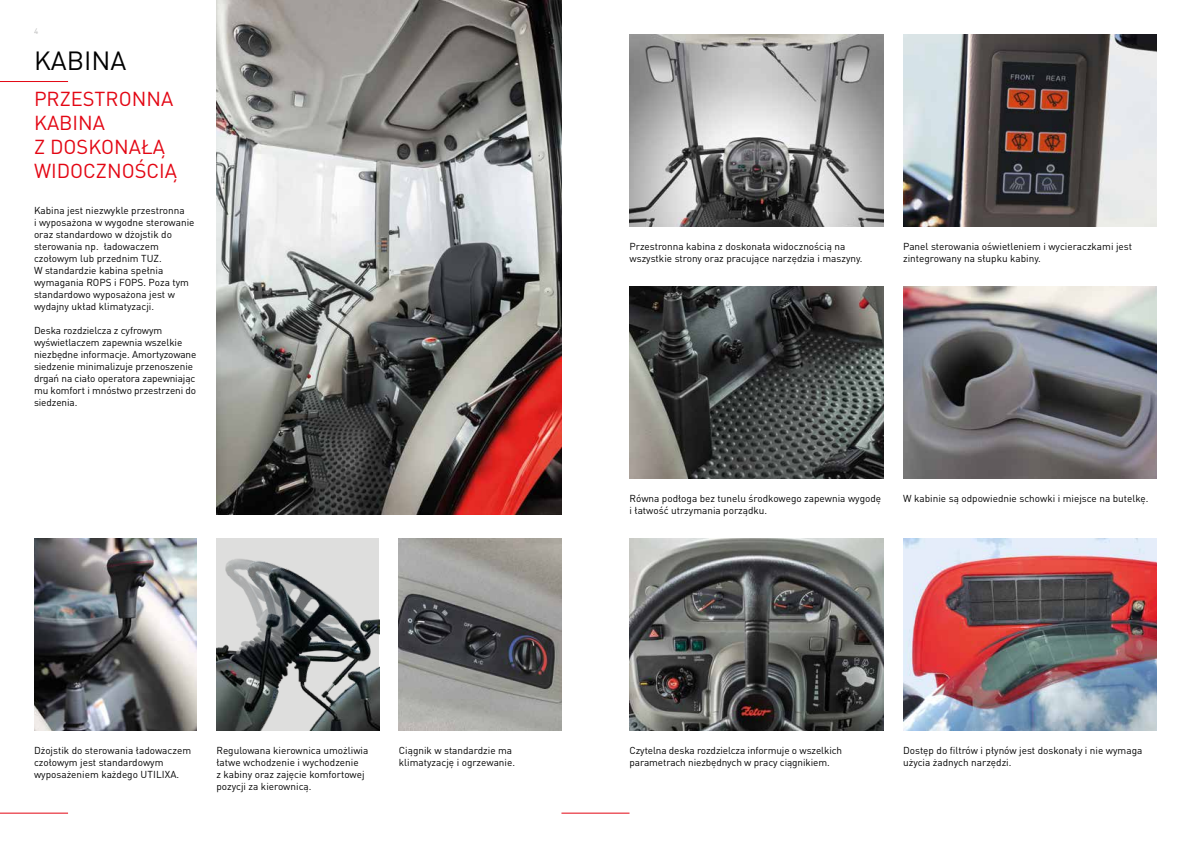
<style>
.page{position:relative;width:1191px;height:842px;background:#fff}
.page>*{position:absolute;margin:0;border:0;box-sizing:border-box;transform-origin:0 0}
.t1{font:26px "DIN Pro";color:#000}
.t2{font:20px/24px "DIN Pro";color:#e30613}
.t3{font:10px/12px "DIN Pro";color:#000}
.t4{font:8px "DIN Pro";color:#bbb}
</style>
<div class="page">
<hr style="left:561px;top:813px;width:68px;height:1px;background:#e30613">
<img style="left:34px;top:538px;width:163px;height:192px">
<img style="left:629px;top:286px;width:254px;height:192px">
<img style="left:903px;top:538px;width:254px;height:192px">
<img style="left:629px;top:538px;width:254px;height:192px">
<img style="left:903px;top:286px;width:254px;height:192px">
<img style="left:903px;top:34px;width:254px;height:192px">
<img style="left:216px;top:538px;width:163px;height:192px">
<img style="left:399px;top:538px;width:162px;height:192px">
<img style="left:629px;top:34px;width:254px;height:192px">
<hr style="left:0;top:813px;width:68px;height:1px;background:#e30613">
<img style="left:216px;top:0;width:345px;height:514px">
<hr style="left:0;top:81px;width:68px;height:1px;background:#e30613">
<p class="t4" style="left:34px;top:26px;width:6px">4</p>
<h1 class="t1" style="left:34px;top:43px;width:94px">KABINA</h1>
<h2 class="t2" style="left:34px;top:86px;width:145px">PRZESTRONNA<br>KABINA<br>Z DOSKONAŁĄ<br>WIDOCZNOŚCIĄ</h2>
<p class="t3" style="left:34px;top:204px;width:162px">Kabina jest niezwykle przestronna<br>i wyposażona w wygodne sterowanie oraz standardowo w dżojstik do sterowania np. ładowaczem czołowym lub przednim TUZ.<br>W standardzie kabina spełnia wymagania ROPS i FOPS. Poza tym standardowo wyposażona jest w wydajny układ klimatyzacji.</p>
<p class="t3" style="left:34px;top:324px;width:164px">Deska rozdzielcza z cyfrowym wyświetlaczem zapewnia wszelkie niezbędne informacje. Amortyzowane siedzenie minimalizuje przenoszenie drgań na ciało operatora zapewniając mu komfort i mnóstwo przestrzeni do siedzenia.</p>
<p class="t3" style="left:34px;top:744px;width:159px">Dżojstik do sterowania ładowaczem czołowym jest standardowym wyposażeniem każdego UTILIXA.</p>
<p class="t3" style="left:216px;top:744px;width:153px">Regulowana kierownica umożliwia łatwe wchodzenie i wychodzenie<br>z kabiny oraz zajęcie komfortowej pozycji za kierownicą.</p>
<p class="t3" style="left:399px;top:744px;width:118px">Ciągnik w standardzie ma klimatyzację i ogrzewanie.</p>
<p class="t3" style="left:629px;top:240px;width:234px">Przestronna kabina z doskonała widocznością na wszystkie strony oraz pracujące narzędzia i maszyny.</p>
<p class="t3" style="left:903px;top:240px;width:230px">Panel sterowania oświetleniem i wycieraczkami jest zintegrowany na słupku kabiny.</p>
<p class="t3" style="left:629px;top:492px;width:253px">Równa podłoga bez tunelu środkowego zapewnia wygodę i łatwość utrzymania porządku.</p>
<p class="t3" style="left:903px;top:492px;width:247px">W kabinie są odpowiednie schowki i miejsce na butelkę.</p>
<p class="t3" style="left:629px;top:744px;width:214px">Czytelna deska rozdzielcza informuje o wszelkich parametrach niezbędnych w pracy ciągnikiem.</p>
<p class="t3" style="left:903px;top:744px;width:241px">Dostęp do filtrów i płynów jest doskonały i nie wymaga użycia żadnych narzędzi.</p>
</div>
